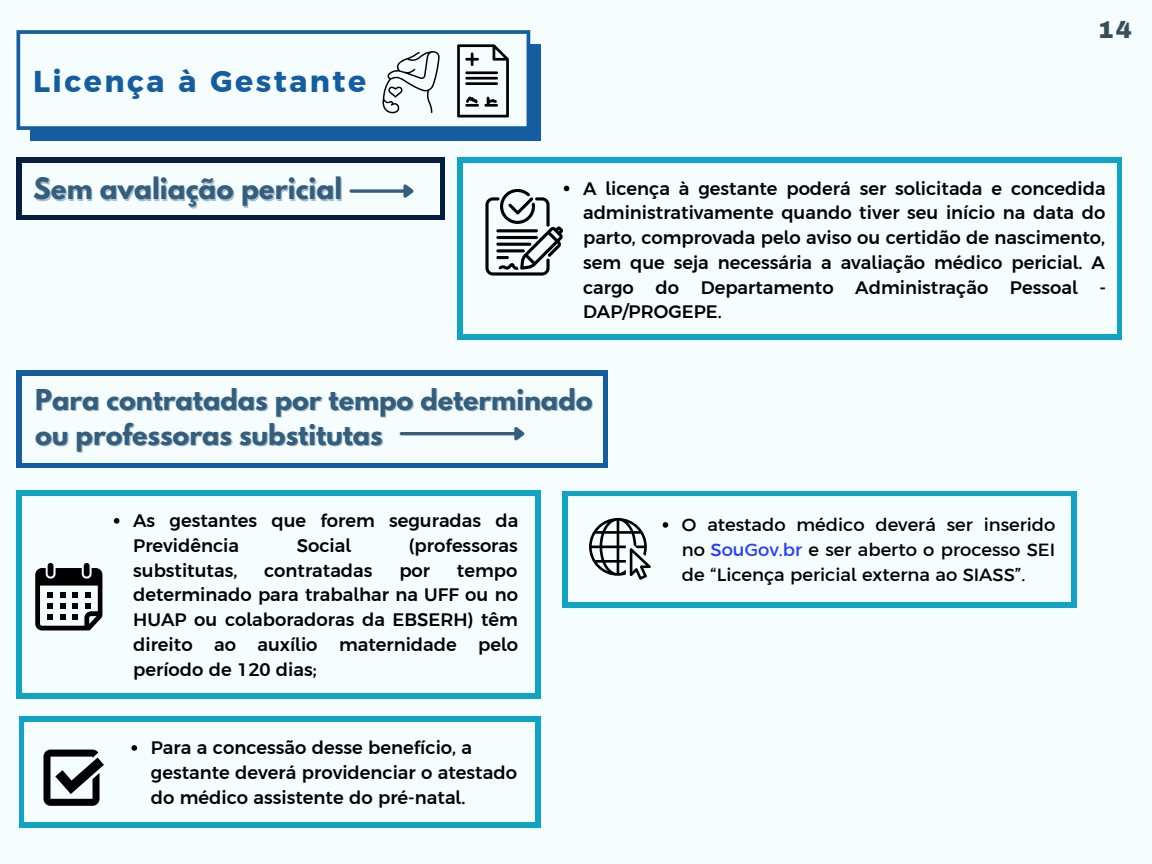
<style>
.page{position:relative;width:1152px;height:864px;background:#f5fdff}
.page>*{position:absolute;margin:0;border:0;box-sizing:border-box;transform-origin:0 0}
.t1{font:700 30px "Argentum Sans";letter-spacing:.085em;color:#145da0}
.t2{font:700 26.25px "League Spartan";color:#345e7d}
.t3{font:700 25.5px/34.8px "League Spartan";color:#345e7d}
.t4{font:900 24px "Archivo";color:#374f59}
.t5{font:500 18px/24.8px "Argentum Sans";color:#000;text-align:justify}
.t6{font:18px/24.8px "Argentum Sans";color:#000;text-align:justify}
.s1{color:#233dff}
</style>
<div class="page">
<div style="left:31px;top:44px;width:510px;height:96px;background:#145da0"></div>
<svg style="left:16px;top:30px;width:514px;height:100px;fill:#f5fdff"></svg>
<svg style="left:381px;top:50px;width:59px;height:63px;background:#d3d9db"></svg>
<div style="left:16px;top:157px;width:429px;height:63px;background:#051d40"></div>
<div style="left:22px;top:163px;width:417px;height:51px;background:#f5fdff"></div>
<svg style="left:351px;top:189px;width:49px;height:4px"></svg>
<svg style="left:400px;top:184px;width:14px;height:14px"></svg>
<div style="left:457px;top:157px;width:665px;height:182px;background:#10a4c2"></div>
<div style="left:463px;top:163px;width:653px;height:171px;background:#f5fdff"></div>
<div style="left:16px;top:370px;width:592px;height:98px;background:#145da0"></div>
<div style="left:22px;top:376px;width:580px;height:86px;background:#f5fdff"></div>
<hr style="left:401px;top:432px;width:113px;height:3px;background:#345e7d">
<svg style="left:511px;top:427px;width:14px;height:14px"></svg>
<div style="left:16px;top:490px;width:525px;height:209px;background:#10a4c2"></div>
<div style="left:22px;top:496px;width:513px;height:197px;background:#f5fdff"></div>
<div style="left:563px;top:491px;width:514px;height:117px;background:#10a4c2"></div>
<div style="left:568px;top:497px;width:503px;height:105px;background:#f5fdff"></div>
<div style="left:48px;top:563px;width:5px;height:14px;background:#000;border-radius:3px"></div>
<div style="left:84px;top:563px;width:6px;height:14px;background:#000;border-radius:3px"></div>
<svg style="left:35px;top:568px;width:68px;height:62px"></svg>
<svg style="left:485px;top:186px;width:84px;height:90px"></svg>
<svg style="left:114px;top:518px;width:5px;height:6px"></svg>
<div style="left:19px;top:716px;width:522px;height:112px;background:#10a4c2"></div>
<div style="left:24px;top:722px;width:511px;height:100px;background:#f5fdff"></div>
<svg style="left:43px;top:750px;width:61px;height:56px"></svg>
<svg style="left:131px;top:745px;width:6px;height:6px"></svg>
<svg style="left:663px;top:522px;width:5px;height:6px"></svg>
<svg style="left:589px;top:518px;width:62px;height:62px"></svg>
<svg style="left:457px;top:44px;width:52px;height:73px;background:#abb0b2"></svg>
<h1 class="t1" style="left:33px;top:64px;width:335px">Licença à Gestante</h1>
<h3 class="t4" style="left:1098px;top:17px;width:36px">14</h3>
<h2 class="t2" style="left:33px;top:176px;width:311px">Sem avaliação pericial</h2>
<p class="t5" style="left:583px;top:176px;width:524px">A licença à gestante poderá ser solicitada e concedida administrativamente quando tiver seu início na data do parto, comprovada pelo aviso ou certidão de nascimento, sem que seja necessária a avaliação médico pericial. A cargo do Departamento Administração Pessoal - DAP/PROGEPE.</p>
<h3 class="t3" style="left:35px;top:385px;width:559px">Para contratadas por tempo determinado ou professoras substitutas</h3>
<p class="t5" style="left:133px;top:508px;width:387px">As gestantes que forem seguradas da<br>Previdência</p>
<p class="t5" style="left:297px;top:533px;width:56px">Social</p>
<p class="t5" style="left:409px;top:533px;width:111px">(professoras</p>
<p class="t5" style="left:133px;top:558px;width:106px">substitutas,</p>
<p class="t5" style="left:264px;top:558px;width:110px">contratadas</p>
<p class="t5" style="left:399px;top:558px;width:32px">por</p>
<p class="t5" style="left:133px;top:558px;width:387px;text-indent:324px">tempo determinado para trabalhar na UFF ou no HUAP ou colaboradoras da EBSERH) têm direito ao auxílio maternidade pelo período de 120 dias;</p>
<p class="t5" style="left:151px;top:735px;width:368px;text-align:left">Para a concessão desse benefício, a gestante deverá providenciar o atestado do médico assistente do pré-natal.</p>
<p class="t6" style="left:682px;top:512px;width:375px">O atestado médico deverá ser inserido no <span class="s1">SouGov.br</span> e ser aberto o processo SEI de “Licença pericial externa ao SIASS”.</p>
</div>
